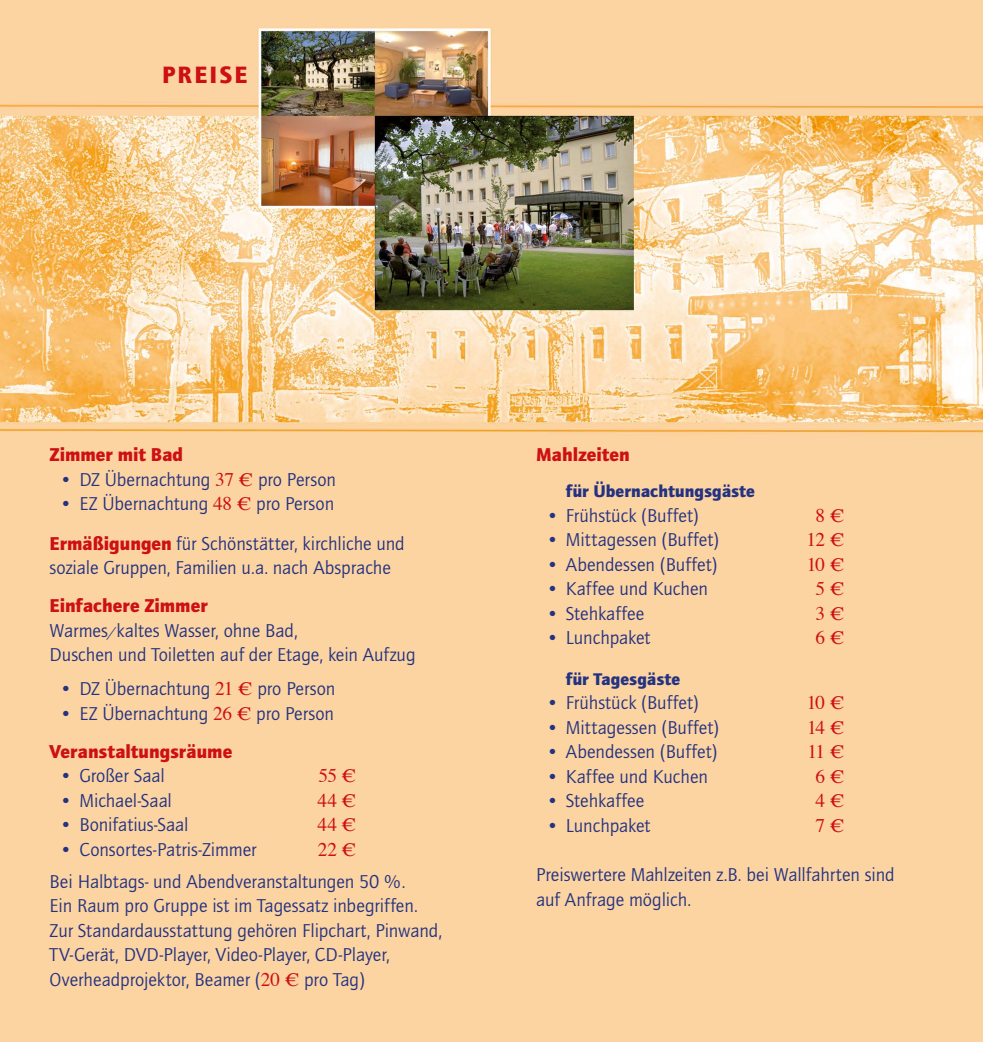
<style>
.page{position:relative;width:983px;height:1042px;background:#fff}
.page>*{position:absolute;margin:0;border:0;box-sizing:border-box;transform-origin:0 0}
.t1{font:900 24.5px "Quay Itc T";letter-spacing:.085em;color:#cd1013}
.Fließtext{font:19.25px/24.5px "Quay Itc T";color:#243282}
.Zwischenüberschrift{font:19.25px/24.5px "Quay Itc T";letter-spacing:-.005em;color:#243282}
.Zwischenüberschrift-2{font:900 19.25px "Quay Itc T";color:#cd1013}
.t2{font:19.25px "Times";letter-spacing:-.04em;color:#cd1013}
.Zwischenüberschrift-3{font:900 17.5px "Quay Itc T";letter-spacing:.005em;color:#243282}
.s1{font-family:"Times";color:#cd1013}
.s2{font-weight:900;color:#cd1013}
.s3{font-size:14px}
</style>
<div class="page">
<img style="left:0;top:0;width:982px;height:1042px">
<p class="t1" style="left:162px;top:60px;width:86px">PREISE</p>
<p class="Zwischenüberschrift-2" style="left:50px;top:443px;width:135px">Zimmer mit Bad</p>
<p class="Fließtext" style="left:60px;top:467px;width:278px">• DZ Übernachtung <span class="s1">37 €</span> pro Person</p>
<p class="Fließtext" style="left:60px;top:491px;width:276px">• EZ Übernachtung <span class="s1">48 €</span> pro Person</p>
<p class="Zwischenüberschrift" style="left:50px;top:530px;width:356px"><span class="s2">Ermäßigungen</span> für Schönstätter, kirchliche und soziale Gruppen, Familien u.a. nach Absprache</p>
<p class="Zwischenüberschrift-2" style="left:50px;top:594px;width:160px">Einfachere Zimmer</p>
<p class="Fließtext" style="left:50px;top:617px;width:367px">Warmes<span class="s3">/</span>kaltes Wasser, ohne Bad,<br>Duschen und Toiletten auf der Etage, kein Aufzug</p>
<p class="Fließtext" style="left:60px;top:676px;width:277px">• DZ Übernachtung <span class="s1">21 €</span> pro Person</p>
<p class="Fließtext" style="left:60px;top:701px;width:276px">• EZ Übernachtung <span class="s1">26 €</span> pro Person</p>
<p class="Zwischenüberschrift-2" style="left:50px;top:740px;width:184px">Veranstaltungsräume</p>
<p class="Fließtext" style="left:60px;top:763px;width:107px">• Großer Saal</p>
<p class="t2" style="left:318px;top:758px;width:39px">55 €</p>
<p class="Fließtext" style="left:60px;top:788px;width:114px">• Michael-Saal</p>
<p class="t2" style="left:317px;top:782px;width:40px">44 €</p>
<p class="Fließtext" style="left:60px;top:812px;width:130px">• Bonifatius-Saal</p>
<p class="t2" style="left:317px;top:807px;width:40px">44 €</p>
<p class="Fließtext" style="left:60px;top:837px;width:198px">• Consortes-Patris-Zimmer</p>
<p class="t2" style="left:318px;top:831px;width:40px">22 €</p>
<p class="Fließtext" style="left:50px;top:869px;width:357px">Bei Halbtags- und Abendveranstaltungen 50 %.</p>
<p class="Fließtext" style="left:50px;top:893px;width:369px">Ein Raum pro Gruppe ist im Tagessatz inbegriffen.</p>
<p class="Fließtext" style="left:50px;top:918px;width:394px">Zur Standardausstattung gehören Flipchart, Pinwand,<br>TV-Gerät, DVD-Player, Video-Player, CD-Player,<br>Overheadprojektor, Beamer (<span class="s1">20 €</span> pro Tag)</p>
<p class="Zwischenüberschrift-2" style="left:536px;top:443px;width:95px">Mahlzeiten</p>
<p class="Zwischenüberschrift-3" style="left:565px;top:481px;width:190px">für Übernachtungsgäste</p>
<p class="Fließtext" style="left:546px;top:502px;width:154px">• Frühstück (Buffet)</p>
<p class="t2" style="left:815px;top:497px;width:30px">8 €</p>
<p class="Fließtext" style="left:546px;top:527px;width:174px">• Mittagessen (Buffet)</p>
<p class="t2" style="left:806px;top:521px;width:39px">12 €</p>
<p class="Fließtext" style="left:546px;top:551px;width:172px">• Abendessen (Buffet)</p>
<p class="t2" style="left:806px;top:546px;width:39px">10 €</p>
<p class="Fließtext" style="left:546px;top:576px;width:163px">• Kaffee und Kuchen</p>
<p class="t2" style="left:815px;top:570px;width:30px">5 €</p>
<p class="Fließtext" style="left:546px;top:600px;width:100px">• Stehkaffee</p>
<p class="t2" style="left:815px;top:595px;width:30px">3 €</p>
<p class="Fließtext" style="left:546px;top:625px;width:106px">• Lunchpaket</p>
<p class="t2" style="left:815px;top:619px;width:30px">6 €</p>
<p class="Zwischenüberschrift-3" style="left:565px;top:669px;width:116px">für Tagesgäste</p>
<p class="Fließtext" style="left:546px;top:690px;width:154px">• Frühstück (Buffet)</p>
<p class="t2" style="left:806px;top:685px;width:39px">10 €</p>
<p class="Fließtext" style="left:546px;top:715px;width:174px">• Mittagessen (Buffet)</p>
<p class="t2" style="left:807px;top:709px;width:39px">14 €</p>
<p class="Fließtext" style="left:546px;top:739px;width:172px">• Abendessen (Buffet)</p>
<p class="t2" style="left:807px;top:734px;width:38px">11 €</p>
<p class="Fließtext" style="left:546px;top:764px;width:163px">• Kaffee und Kuchen</p>
<p class="t2" style="left:815px;top:758px;width:30px">6 €</p>
<p class="Fließtext" style="left:546px;top:788px;width:100px">• Stehkaffee</p>
<p class="t2" style="left:815px;top:783px;width:30px">4 €</p>
<p class="Fließtext" style="left:546px;top:813px;width:106px">• Lunchpaket</p>
<p class="t2" style="left:815px;top:807px;width:30px">7 €</p>
<p class="Fließtext" style="left:536px;top:862px;width:360px">Preiswertere Mahlzeiten z.B. bei Wallfahrten sind auf Anfrage möglich.</p>
</div>
